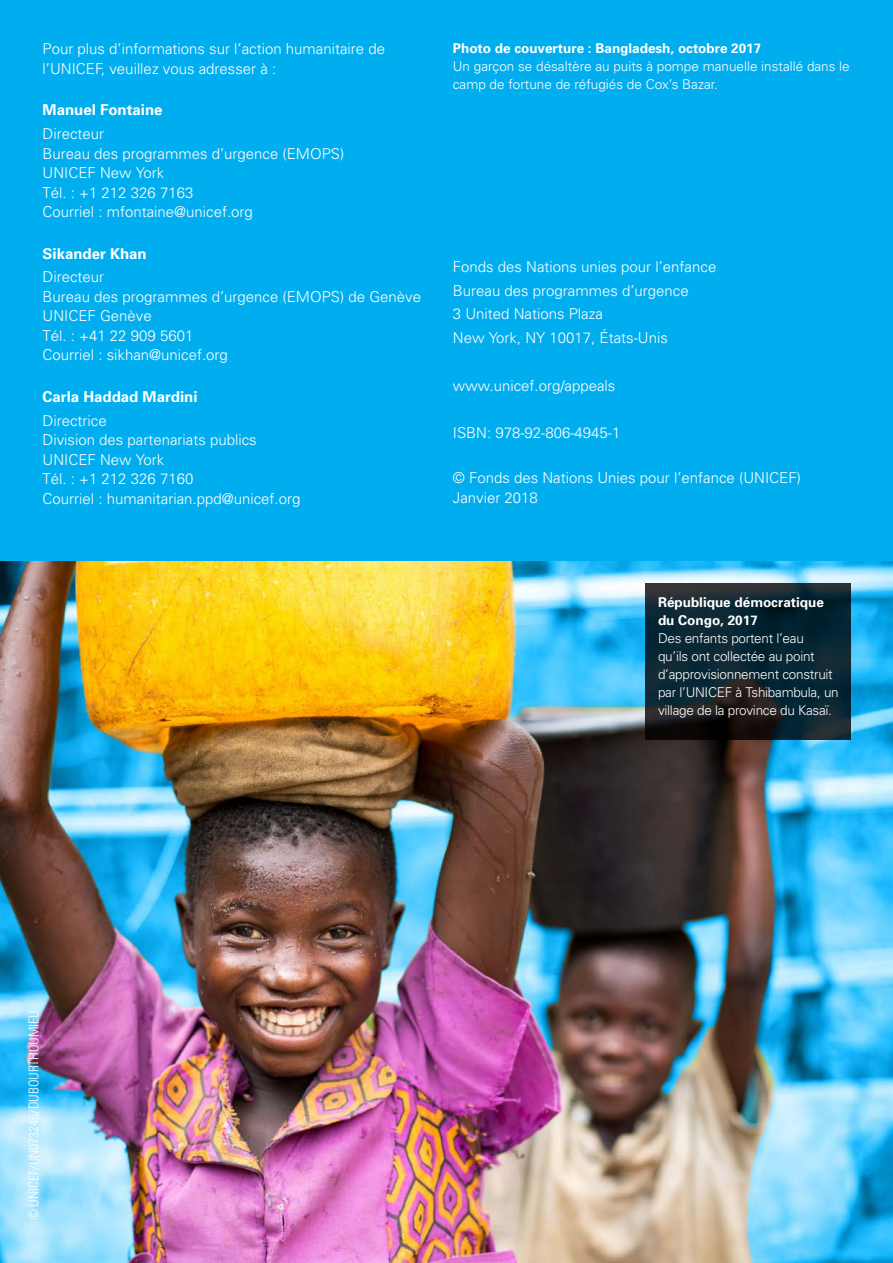
<style>
.page{position:relative;width:893px;height:1263px;background:#fff}
.page>*{position:absolute;margin:0;border:0;box-sizing:border-box;transform-origin:0 0}
.t1{font:300 15px/19.5px "Univers";color:#fff}
.t2{font:700 15px "Univers";color:#fff}
.t3{font:300 13.5px/18px "Univers";letter-spacing:-.02em;color:#fff}
.t4{font:300 13.5px/18px "Univers";color:#fff}
.t5{font:700 13.5px/18px "Univers";color:#fff}
.t6{font:300 condensed 13.5px "Univers";color:#fff}
</style>
<div class="page">
<div style="left:0;top:0;width:893px;height:634px;background:#00aeef"></div>
<img style="left:0;top:561px;width:893px;height:702px">
<svg style="left:645px;top:583px;width:205px;height:157px;background:#0f232d"></svg>
<p class="t1" style="left:43px;top:39px;width:344px">Pour plus d’informations sur l’action humanitaire de l’UNICEF, veuillez vous adresser à :</p>
<p class="t2" style="left:43px;top:100px;width:122px">Manuel Fontaine</p>
<p class="t1" style="left:43px;top:124px;width:303px">Directeur<br>Bureau des programmes d’urgence (EMOPS)<br>UNICEF New York<br>Tél. : +1 212 326 7163<br>Courriel : mfontaine@unicef.org</p>
<p class="t2" style="left:43px;top:244px;width:106px">Sikander Khan</p>
<p class="t1" style="left:43px;top:267px;width:380px">Directeur<br>Bureau des programmes d’urgence (EMOPS) de Genève<br>UNICEF Genève<br>Tél. : +41 22 909 5601<br>Courriel : sikhan@unicef.org</p>
<p class="t2" style="left:43px;top:387px;width:157px">Carla Haddad Mardini</p>
<p class="t1" style="left:43px;top:410px;width:259px">Directrice<br>Division des partenariats publics<br>UNICEF New York<br>Tél. : +1 212 326 7160<br>Courriel : humanitarian.ppd@unicef.org</p>
<p class="t5" style="left:453px;top:39px;width:310px">Photo de couverture : Bangladesh, octobre 2017</p>
<p class="t4" style="left:453px;top:57px;width:398px">Un garçon se désaltère au puits à pompe manuelle installé dans le camp de fortune de réfugiés de Cox’s Bazar.</p>
<p class="t1" style="left:453px;top:256px;width:265px">Fonds des Nations unies pour l’enfance</p>
<p class="t1" style="left:453px;top:280px;width:237px">Bureau des programmes d’urgence</p>
<p class="t1" style="left:453px;top:304px;width:152px">3 United Nations Plaza</p>
<p class="t1" style="left:453px;top:328px;width:217px">New York, NY 10017, États-Unis</p>
<p class="t1" style="left:453px;top:375px;width:164px">www.unicef.org/appeals</p>
<p class="t1" style="left:453px;top:423px;width:169px">ISBN: 978-92-806-4945-1</p>
<p class="t1" style="left:453px;top:467px;width:349px">© Fonds des Nations Unies pour l’enfance (UNICEF)</p>
<p class="t1" style="left:453px;top:488px;width:87px">Janvier 2018</p>
<p class="t5" style="left:658px;top:593px;width:167px">République démocratique du Congo, 2017</p>
<p class="t3" style="left:658px;top:629px;width:182px">Des enfants portent l’eau<br>qu’ils ont collectée au point d’approvisionnement construit par l’UNICEF à Tshibambula, un village de la province du Kasaï.</p>
<p class="t6" style="left:26px;top:1220px;width:212px;rotate:-90deg">© UNICEF/UN073246/DUBOURTHOUMIEU</p>
</div>
